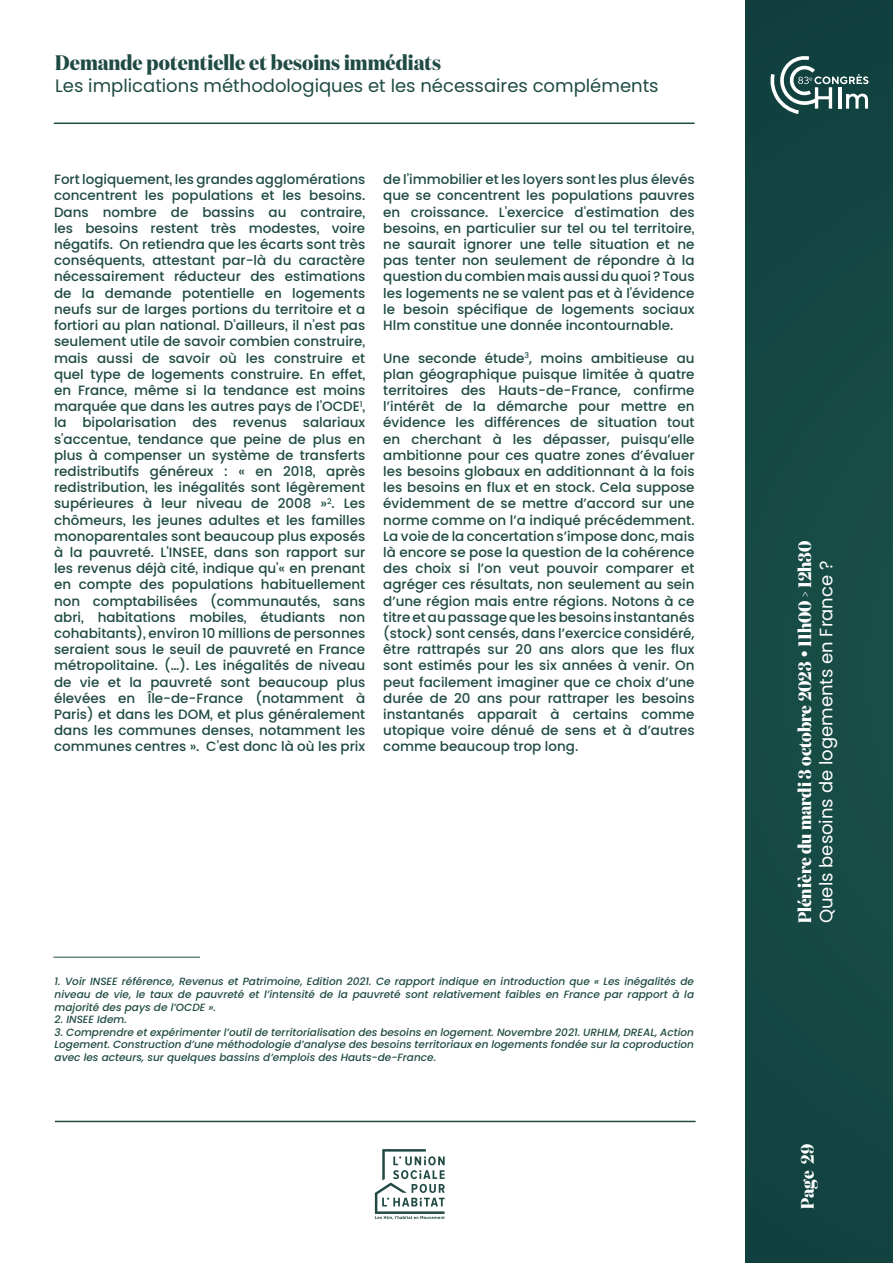
<style>
.page{position:relative;width:893px;height:1263px;background:#fff}
.page>*{position:absolute;margin:0;border:0;box-sizing:border-box;transform-origin:0 0}
.t1{font:700 21px "Domaine Disp Nar";color:#204b44}
.t2{font:700 18px/21.6px "Domaine Disp Nar";color:#fff}
.t3{font:18px "Poppins";color:#204b44}
.Texte_courant{font:500 13.5px/16.2px "Poppins";color:#204b44;text-align:justify}
.Notes{font:italic 500 10.5px/12.6px "Poppins";color:#204b44;text-align:justify}
.s1{font-family:"Poppins";font-weight:400}
</style>
<div class="page">
<div style="left:745px;top:0;width:148px;height:1262px;background:#154843"></div>
<hr style="left:55px;top:1121px;width:641px;height:1px;background:#204b44">
<hr style="left:54px;top:122px;width:641px;height:2px;background:#204b44">
<svg style="left:770px;top:56px;width:98px;height:58px"></svg>
<svg style="left:375px;top:1149px;width:70px;height:70px"></svg>
<hr style="left:54px;top:957px;width:146px;height:1px;background:#204b44">
<p class="t1" style="left:55px;top:49px;width:387px">Demande potentielle et besoins immédiats</p>
<p class="t3" style="left:55px;top:75px;width:605px">Les implications méthodologiques et les nécessaires compléments</p>
<p class="Texte_courant" style="left:54px;top:171px;width:313px">Fort logiquement, les grandes agglomérations concentrent les populations et les besoins.<br>Dans nombre de bassins au contraire, les besoins restent très modestes, voire négatifs. On retiendra que les écarts sont très conséquents, attestant par-là du caractère nécessairement réducteur des estimations de la demande potentielle en logements neufs sur de larges portions du territoire et a fortiori au plan national. D’ailleurs, il n’est pas seulement utile de savoir combien construire, mais aussi de savoir où les construire et quel type de logements construire. En effet, en France, même si la tendance est moins marquée que dans les autres pays de l’OCDE<sup>1</sup>, la bipolarisation des revenus salariaux s’accentue, tendance que peine de plus en plus à compenser un système de transferts redistributifs généreux : « en 2018, après redistribution, les inégalités sont légèrement supérieures à leur niveau de 2008 »<sup>2</sup>. Les chômeurs, les jeunes adultes et les familles monoparentales sont beaucoup plus exposés à la pauvreté. L’INSEE, dans son rapport sur les revenus déjà cité, indique qu’« en prenant en compte des populations habituellement non comptabilisées (communautés, sans abri, habitations mobiles, étudiants non cohabitants), environ 10 millions de personnes seraient sous le seuil de pauvreté en France métropolitaine. (…). Les inégalités de niveau de vie et la pauvreté sont beaucoup plus élevées en Île-de-France (notamment à Paris) et dans les DOM, et plus généralement dans les communes denses, notamment les communes centres ». C’est donc là où les prix</p>
<p class="Texte_courant" style="left:383px;top:171px;width:313px">de l’immobilier et les loyers sont les plus élevés que se concentrent les populations pauvres en croissance. L’exercice d’estimation des besoins, en particulier sur tel ou tel territoire, ne saurait ignorer une telle situation et ne pas tenter non seulement de répondre à la question du combien mais aussi du quoi ? Tous les logements ne se valent pas et à l’évidence le besoin spécifique de logements sociaux Hlm constitue une donnée incontournable.</p>
<p class="Texte_courant" style="left:383px;top:350px;width:313px">Une seconde étude<sup>3</sup>, moins ambitieuse au plan géographique puisque limitée à quatre territoires des Hauts-de-France, confirme l’intérêt de la démarche pour mettre en évidence les différences de situation tout en cherchant à les dépasser, puisqu’elle ambitionne pour ces quatre zones d’évaluer les besoins globaux en additionnant à la fois les besoins en flux et en stock. Cela suppose évidemment de se mettre d’accord sur une norme comme on l’a indiqué précédemment.<br>La voie de la concertation s’impose donc, mais là encore se pose la question de la cohérence des choix si l’on veut pouvoir comparer et agréger ces résultats, non seulement au sein d’une région mais entre régions. Notons à ce titre et au passage que les besoins instantanés (stock) sont censés, dans l’exercice considéré, être rattrapés sur 20 ans alors que les flux sont estimés pour les six années à venir. On peut facilement imaginer que ce choix d’une durée de 20 ans pour rattraper les besoins instantanés apparait à certains comme utopique voire dénué de sens et à d’autres comme beaucoup trop long.</p>
<p class="Notes" style="left:55px;top:975px;width:641px">1. Voir INSEE référence, Revenus et Patrimoine, Edition 2021. Ce rapport indique en introduction que « Les inégalités de niveau de vie, le taux de pauvreté et l’intensité de la pauvreté sont relativement faibles en France par rapport à la majorité des pays de l’OCDE ».</p>
<p class="Notes" style="left:55px;top:1013px;width:74px">2. INSEE Idem.</p>
<p class="Notes" style="left:55px;top:1026px;width:641px">3. Comprendre et expérimenter l’outil de territorialisation des besoins en logement. Novembre 2021. URHLM, DREAL, Action Logement. Construction d’une méthodologie d’analyse des besoins territoriaux en logements fondée sur la coproduction avec les acteurs, sur quelques bassins d’emplois des Hauts-de-France.</p>
<p class="t2" style="left:794px;top:923px;width:384px;rotate:-90deg">Plénière du mardi 3 octobre 2023 • 11h00 &gt; 12h30<br><span class="s1">Quels besoins de logements en France ?</span></p>
<p class="t2" style="left:796px;top:1208px;width:66px;rotate:-90deg">Page 29</p>
</div>
